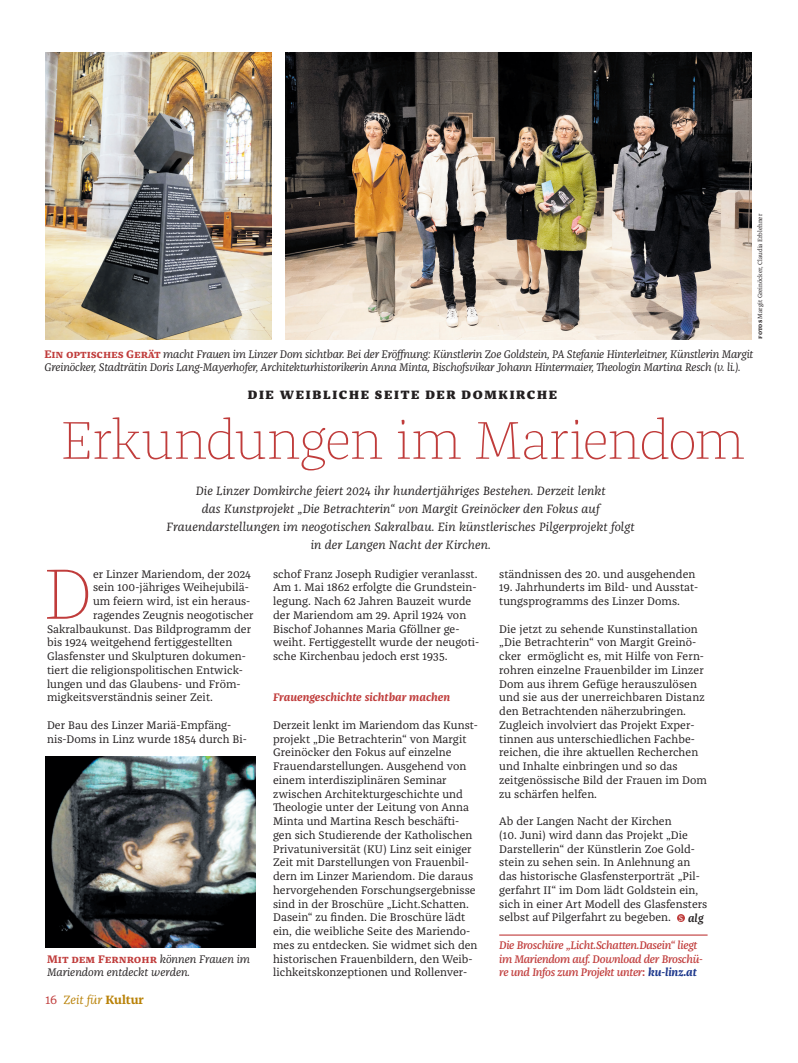
<style>
.page{position:relative;width:798px;height:1063px;background:#fff}
.page>*{position:absolute;margin:0;border:0;box-sizing:border-box;transform-origin:0 0}
.Text_Initial{font:100 73.38px "Franziska OT";color:#c03c3b}
.t1{font:100 55px "Franziska OT";letter-spacing:-.03em;color:#c03c3b}
.Intro{font:italic 12.5px/18.1px "Franziska OT";letter-spacing:.01em;color:#231f20;text-align:center}
.t2{font:900 12.5px "Franziska OT";letter-spacing:.135em;color:#231f20}
.t3{font:italic 12.5px "Franziska OT";color:#b98208}
.Text_Initial-2{font:11.38px/13.8px "Franziska OT";letter-spacing:.005em;color:#231f20}
.Bildtext{font:italic 11.38px/13.8px "Franziska OT";letter-spacing:-.015em;color:#231f20}
.Text_Verweiß{font:italic 500 11.38px/13.8px "Franziska OT";letter-spacing:-.025em;color:#c03c3b}
.Text{font:italic 11.38px/13.8px "Franziska OT";color:#231f20}
.Text_Initial-3{font:italic 700 11.38px "Franziska OT";color:#c03c3b}
.Text_Initial-4{font:italic 600 11.38px "Franziska OT";color:#231f20}
.t4{font:7.88px "Franziska OT";color:#fff}
.Fotocredit{font:6.25px "Franziska OT";color:#231f20}
.s1{font-weight:700}
.s2{font-weight:700;font-style:normal;color:#c03c3b}
.s3{font-style:normal;color:#c03c3b}
.s4{font-weight:700;font-style:normal}
.s5{font-weight:600;font-style:normal}
.s6{font-weight:700;color:#1c378c}
</style>
<div class="page">
<hr style="left:499px;top:935px;width:208px;height:1px;background:#c03c3b">
<svg style="left:676px;top:914px;width:8px;height:8px"></svg>
<img style="left:285px;top:53px;width:466px;height:287px">
<img style="left:46px;top:53px;width:226px;height:287px">
<img style="left:45px;top:757px;width:210px;height:191px">
<p class="Fotocredit" style="left:756px;top:339px;width:126px;rotate:-90deg"><span class="s1">fotos</span> Margit Greinöcker, Claudia Erblehner</p>
<p class="Bildtext" style="left:45px;top:347px;width:710px"><span class="s2">Ein optisches Gerät</span> macht Frauen im Linzer Dom sichtbar. Bei der Eröffnung: Künstlerin Zoe Goldstein, PA Stefanie Hinterleitner, Künstlerin Margit<br>Greinöcker, Stadträtin Doris Lang-Mayerhofer, Architekturhistorikerin Anna Minta, Bischofsvikar Johann Hintermaier, Theologin Martina Resch (v. li.).</p>
<p class="t2" style="left:248px;top:387px;width:311px">DIE WEIBLICHE SEITE DER DOMKIRCHE</p>
<p class="t1" style="left:60px;top:409px;width:685px">Erkundungen im Mariendom</p>
<p class="Intro" style="left:166px;top:482px;width:469px">Die Linzer Domkirche feiert 2024 ihr hundertjähriges Bestehen. Derzeit lenkt<br>das Kunstprojekt „Die Betrachterin“ von Margit Greinöcker den Fokus auf Frauendarstellungen im neogotischen Sakralbau. Ein künstlerisches Pilgerprojekt folgt in der Langen Nacht der Kirchen.</p>
<p class="Text_Initial" style="left:43px;top:552px;width:51px">D</p>
<p class="Text_Initial-2" style="left:93px;top:567px;width:159px">er Linzer Mariendom, der 2024</p>
<p class="Text_Initial-2" style="left:93px;top:581px;width:157px">sein 100-jähriges Weihejubilä-</p>
<p class="Text_Initial-2" style="left:93px;top:595px;width:159px">um feiern wird, ist ein heraus-</p>
<p class="Text_Initial-2" style="left:93px;top:608px;width:162px">ragendes Zeugnis neogotischer</p>
<p class="Text_Initial-2" style="left:47px;top:622px;width:205px">Sakralbaukunst. Das Bildprogramm der</p>
<p class="Text_Initial-2" style="left:47px;top:636px;width:187px">bis 1924 weitgehend fertiggestellten</p>
<p class="Text_Initial-2" style="left:47px;top:650px;width:200px">Glasfenster und Skulpturen dokumen-</p>
<p class="Text_Initial-2" style="left:47px;top:663px;width:197px">tiert die religionspolitischen Entwick-</p>
<p class="Text_Initial-2" style="left:47px;top:677px;width:195px">lungen und das Glaubens- und Fröm-</p>
<p class="Text_Initial-2" style="left:47px;top:691px;width:167px">migkeitsverständnis seiner Zeit.</p>
<p class="Text_Initial-2" style="left:47px;top:718px;width:201px">Der Bau des Linzer Mariä-Empfäng&shy;nis-Doms in Linz wurde 1854 durch Bi-</p>
<p class="Text" style="left:47px;top:952px;width:204px"><span class="s2">Mit dem Fernrohr</span> können Frauen im<br>Mariendom entdeckt werden.</p>
<p class="t3" style="left:45px;top:993px;width:100px"><span class="s3">16</span> Zeit für <span class="s4">Kultur</span></p>
<p class="Text_Initial-2" style="left:273px;top:567px;width:207px">schof Franz Joseph Rudigier veranlasst.<br>Am 1. Mai 1862 erfolgte die Grundstein&shy;legung. Nach 62 Jahren Bauzeit wurde der Mariendom am 29. April 1924 von Bischof Johannes Maria Gföllner ge&shy;weiht. Fertiggestellt wurde der neugoti&shy;sche Kirchenbau jedoch erst 1935.</p>
<p class="Text_Initial-3" style="left:273px;top:691px;width:178px">Frauengeschichte sichtbar machen</p>
<p class="Text_Initial-2" style="left:273px;top:718px;width:206px">Derzeit lenkt im Mariendom das Kunst&shy;projekt „Die Betrachterin“ von Margit Greinöcker den Fokus auf einzelne Frauendarstellungen. Ausgehend von einem interdisziplinären Seminar zwischen Architekturgeschichte und Theologie unter der Leitung von Anna Minta und Martina Resch beschäfti&shy;gen sich Studierende der Katholischen Privatuniversität (KU) Linz seit einiger Zeit mit Darstellungen von Frauenbil&shy;dern im Linzer Mariendom. Die daraus hervorgehenden Forschungsergebnisse sind in der Broschüre „Licht.Schatten.<br>Dasein“ zu finden. Die Broschüre lädt ein, die weibliche Seite des Mariendo&shy;mes zu entdecken. Sie widmet sich den historischen Frauenbildern, den Weib&shy;lichkeitskonzeptionen und Rollenver-</p>
<p class="Text_Initial-2" style="left:499px;top:567px;width:198px">ständnissen des 20. und ausgehenden</p>
<p class="Text_Initial-2" style="left:499px;top:581px;width:200px">19. Jahrhunderts im Bild- und Ausstat&shy;tungsprogramms des Linzer Doms.</p>
<p class="Text_Initial-2" style="left:499px;top:622px;width:209px">Die jetzt zu sehende Kunstinstallation „Die Betrachterin“ von Margit Greinö&shy;cker ermöglicht es, mit Hilfe von Fern&shy;rohren einzelne Frauenbilder im Linzer Dom aus ihrem Gefüge herauszulösen und sie aus der unerreichbaren Distanz den Betrachtenden näherzubringen.<br>Zugleich involviert das Projekt Exper&shy;tinnen aus unterschiedlichen Fachbe&shy;reichen, die ihre aktuellen Recherchen und Inhalte einbringen und so das zeitgenössische Bild der Frauen im Dom zu schärfen helfen.</p>
<p class="Text_Initial-2" style="left:499px;top:815px;width:210px">Ab der Langen Nacht der Kirchen<br>(10. Juni) wird dann das Projekt „Die Darstellerin“ der Künstlerin Zoe Gold&shy;stein zu sehen sein. In Anlehnung an das historische Glasfensterporträt „Pil&shy;gerfahrt II“ im Dom lädt Goldstein ein, sich in einer Art Modell des Glasfensters selbst auf Pilgerfahrt zu begeben.</p>
<p class="t4" style="left:678px;top:914px;width:6px">S</p>
<p class="Text_Initial-4" style="left:687px;top:912px;width:17px">alg</p>
<p class="Text_Verweiß" style="left:499px;top:938px;width:205px">Die Broschüre „Licht.Schatten.Dasein“ liegt im Mariendom auf. Download der Broschü&shy;re und Infos zum Projekt unter<span class="s5">:</span> <span class="s6">ku-linz.at</span></p>
</div>
